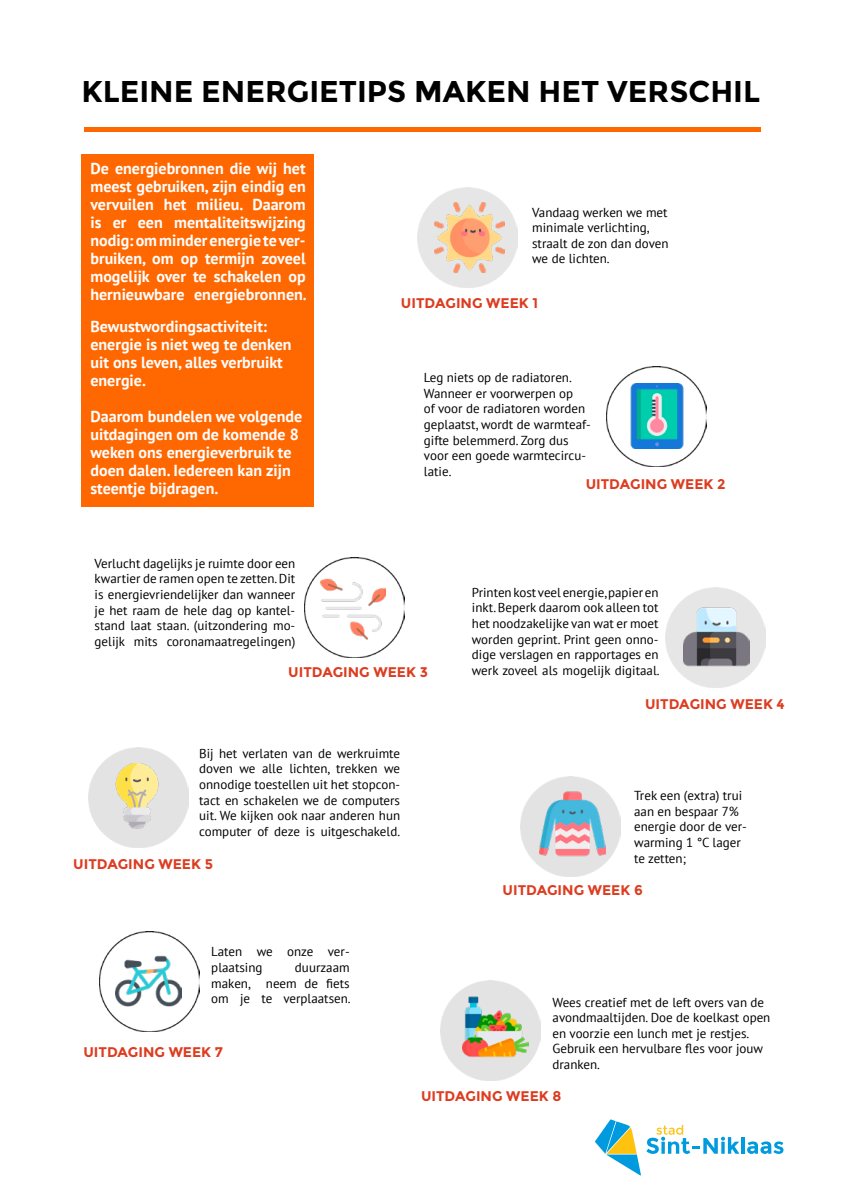
<style>
.page{position:relative;width:842px;height:1191px;background:#fff}
.page>*{position:absolute;margin:0;border:0;box-sizing:border-box;transform-origin:0 0}
.t1{font:700 30px "Montserrat";color:#000}
.t2{font:700 16px/18px "PT Sans";color:#fff}
.t3{font:700 14px "Montserrat";color:#dd3c20}
.t4{font:13px/15.6px "PT Sans";color:#000}
</style>
<div class="page">
<div style="left:82px;top:154px;width:231px;height:353px;background:#ff6700"></div>
<img style="left:606px;top:367px;width:100px;height:100px">
<img style="left:417px;top:188px;width:100px;height:100px">
<img style="left:666px;top:587px;width:100px;height:100px">
<img style="left:304px;top:557px;width:100px;height:100px">
<img style="left:88px;top:747px;width:100px;height:100px">
<img style="left:520px;top:776px;width:100px;height:100px">
<img style="left:441px;top:980px;width:100px;height:100px">
<img style="left:99px;top:932px;width:100px;height:99px">
<svg style="left:594px;top:1119px;width:190px;height:57px"></svg>
<hr style="left:85px;top:128px;width:675px;height:3px;background:#ff6800">
<img style="left:434px;top:203px;width:70px;height:70px">
<img style="left:624px;top:384px;width:65px;height:65px">
<img style="left:320px;top:576px;width:65px;height:65px">
<img style="left:683px;top:603px;width:66px;height:66px">
<img style="left:104px;top:763px;width:65px;height:65px">
<img style="left:539px;top:790px;width:66px;height:66px">
<img style="left:115px;top:948px;width:66px;height:66px">
<img style="left:462px;top:993px;width:66px;height:66px">
<h1 class="t1" style="left:81px;top:74px;width:680px">KLEINE ENERGIETIPS MAKEN HET VERSCHIL</h1>
<p class="t2" style="left:90px;top:159px;width:218px;text-align:justify">De energiebronnen die wij het meest gebruiken, zijn eindig en vervuilen het milieu. Daarom is er een mentaliteitswijzing nodig: om minder energie te ver&shy;bruiken, om op termijn zoveel mogelijk over te schakelen op hernieuwbare energiebronnen.</p>
<p class="t2" style="left:90px;top:317px;width:203px">Bewustwordingsactiviteit: energie is niet weg te denken uit ons leven, alles verbruikt energie.</p>
<p class="t2" style="left:90px;top:407px;width:213px">Daarom bundelen we volgende uitdagingen om de komende 8 weken ons energieverbruik te doen dalen. Iedereen kan zijn steentje bijdragen.</p>
<p class="t4" style="left:532px;top:204px;width:138px">Vandaag werken we met minimale verlichting, straalt de zon dan doven we de lichten.</p>
<p class="t3" style="left:401px;top:294px;width:139px">UITDAGING WEEK 1</p>
<p class="t4" style="left:424px;top:369px;width:169px">Leg niets op de radiatoren.<br>Wanneer er voorwerpen op<br>of voor de radiatoren worden geplaatst, wordt de warmteaf&shy;gifte belemmerd. Zorg dus voor een goede warmtecircu&shy;latie.</p>
<p class="t3" style="left:586px;top:476px;width:141px">UITDAGING WEEK 2</p>
<p class="t4" style="left:95px;top:555px;width:202px;text-align:justify">Verlucht dagelijks je ruimte door een kwartier de ramen open te zetten. Dit is energievriendelijker dan wanneer je het raam de hele dag op kantel&shy;stand laat staan. (uitzondering mo&shy;gelijk mits coronamaatregelingen)</p>
<p class="t3" style="left:288px;top:663px;width:141px">UITDAGING WEEK 3</p>
<p class="t4" style="left:199px;top:745px;width:202px;text-align:justify">Bij het verlaten van de werkruimte doven we alle lichten, trekken we onnodige toestellen uit het stopcon&shy;tact en schakelen we de computers uit. We kijken ook naar anderen hun computer of deze is uitgeschakeld.</p>
<p class="t3" style="left:73px;top:855px;width:141px">UITDAGING WEEK 5</p>
<p class="t4" style="left:472px;top:584px;width:189px;text-align:justify">Printen kost veel energie, papier en inkt. Beperk daarom ook alleen tot het noodzakelijke van wat er moet worden geprint. Print geen onno&shy;dige verslagen en rapportages en werk zoveel als mogelijk digitaal.</p>
<p class="t3" style="left:645px;top:696px;width:141px">UITDAGING WEEK 4</p>
<p class="t4" style="left:634px;top:787px;width:114px">Trek een (extra) trui aan en bespaar 7% energie door de ver&shy;warming 1 °C lager te zetten;</p>
<p class="t3" style="left:503px;top:882px;width:142px">UITDAGING WEEK 6</p>
<p class="t4" style="left:211px;top:943px;width:140px">Laten we onze ver&shy;plaatsing</p>
<p class="t4" style="left:211px;top:959px;width:141px;text-align:justify;text-indent:84px">duurzaam maken, neem de fiets om je te verplaatsen.</p>
<p class="t3" style="left:83px;top:1043px;width:141px">UITDAGING WEEK 7</p>
<p class="t4" style="left:552px;top:994px;width:219px">Wees creatief met de left overs van de avondmaaltijden. Doe de koelkast open en voorzie een lunch met je restjes.<br>Gebruik een hervulbare fles voor jouw dranken.</p>
<p class="t3" style="left:421px;top:1087px;width:142px">UITDAGING WEEK 8</p>
</div>
